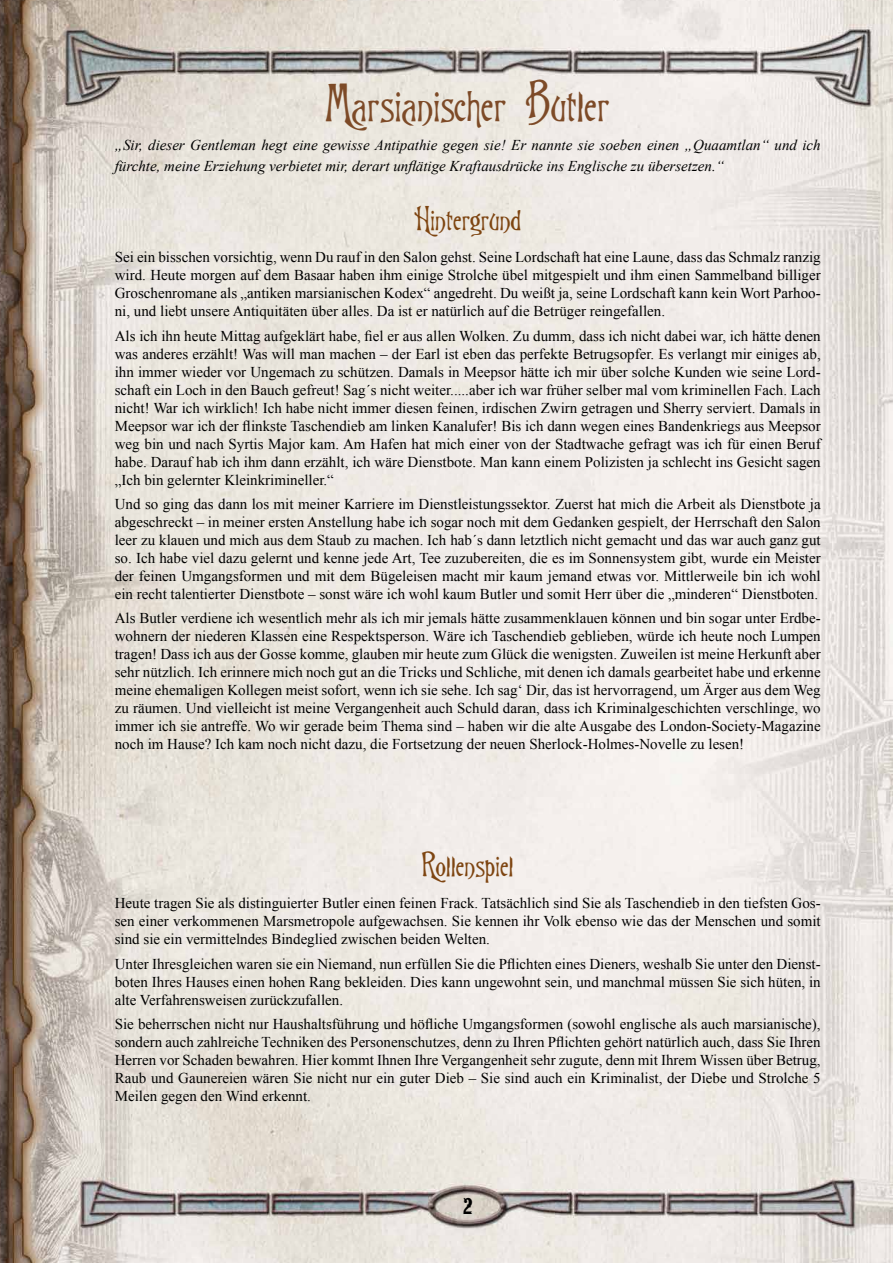
<style>
.page{position:relative;width:893px;height:1263px;background:#fff}
.page>*{position:absolute;margin:0;border:0;box-sizing:border-box;transform-origin:0 0}
.t1{font:45px "Goodfellow";color:#7d4a27}
.t2{font:30px "Goodfellow";color:#7e4511}
.t3{font:24px "URW Wood Typ D";color:#000}
.t4{font:15px/18px "Times New Roman";color:#000;text-align:justify}
.t5{font:italic 15px/21px "Times New Roman";color:#000}
</style>
<div class="page">
<img style="left:0;top:0;width:893px;height:1263px">
<h1 class="t1" style="left:325px;top:73px;width:286px">Marsianischer Butler</h1>
<p class="t5" style="left:115px;top:134px;width:707px">„Sir, dieser Gentleman hegt eine gewisse Antipathie gegen sie! Er nannte sie soeben einen „Quaamtlan“ und ich fürchte, meine Erziehung verbietet mir, derart unflätige Kraftausdrücke ins Englische zu übersetzen.“</p>
<h2 class="t2" style="left:414px;top:198px;width:109px">Hintergrund</h2>
<p class="t4" style="left:115px;top:248px;width:707px">Sei ein bisschen vorsichtig, wenn Du rauf in den Salon gehst. Seine Lordschaft hat eine Laune, dass das Schmalz ranzig wird. Heute morgen auf dem Basaar haben ihm einige Strolche übel mitgespielt und ihm einen Sammelband billiger Groschenromane als „antiken marsianischen Kodex“ angedreht. Du weißt ja, seine Lordschaft kann kein Wort Parhoo&shy;ni, und liebt unsere Antiquitäten über alles. Da ist er natürlich auf die Betrüger reingefallen.</p>
<p class="t4" style="left:115px;top:326px;width:707px">Als ich ihn heute Mittag aufgeklärt habe, fiel er aus allen Wolken. Zu dumm, dass ich nicht dabei war, ich hätte denen was anderes erzählt! Was will man machen – der Earl ist eben das perfekte Betrugsopfer. Es verlangt mir einiges ab, ihn immer wieder vor Ungemach zu schützen. Damals in Meepsor hätte ich mir über solche Kunden wie seine Lord&shy;schaft ein Loch in den Bauch gefreut! Sag´s nicht weiter.....aber ich war früher selber mal vom kriminellen Fach. Lach nicht! War ich wirklich! Ich habe nicht immer diesen feinen, irdischen Zwirn getragen und Sherry serviert. Damals in Meepsor war ich der flinkste Taschendieb am linken Kanalufer! Bis ich dann wegen eines Bandenkriegs aus Meepsor weg bin und nach Syrtis Major kam. Am Hafen hat mich einer von der Stadtwache gefragt was ich für einen Beruf habe. Darauf hab ich ihm dann erzählt, ich wäre Dienstbote. Man kann einem Polizisten ja schlecht ins Gesicht sagen „Ich bin gelernter Kleinkrimineller.“</p>
<p class="t4" style="left:115px;top:495px;width:707px">Und so ging das dann los mit meiner Karriere im Dienstleistungssektor. Zuerst hat mich die Arbeit als Dienstbote ja abgeschreckt – in meiner ersten Anstellung habe ich sogar noch mit dem Gedanken gespielt, der Herrschaft den Salon leer zu klauen und mich aus dem Staub zu machen. Ich hab´s dann letztlich nicht gemacht und das war auch ganz gut so. Ich habe viel dazu gelernt und kenne jede Art, Tee zuzubereiten, die es im Sonnensystem gibt, wurde ein Meister der feinen Umgangsformen und mit dem Bügeleisen macht mir kaum jemand etwas vor. Mittlerweile bin ich wohl ein recht talentierter Dienstbote – sonst wäre ich wohl kaum Butler und somit Herr über die „minderen“ Dienstboten.</p>
<p class="t4" style="left:115px;top:609px;width:707px">Als Butler verdiene ich wesentlich mehr als ich mir jemals hätte zusammenklauen können und bin sogar unter Erdbe&shy;wohnern der niederen Klassen eine Respektsperson. Wäre ich Taschendieb geblieben, würde ich heute noch Lumpen tragen! Dass ich aus der Gosse komme, glauben mir heute zum Glück die wenigsten. Zuweilen ist meine Herkunft aber sehr nützlich. Ich erinnere mich noch gut an die Tricks und Schliche, mit denen ich damals gearbeitet habe und erkenne meine ehemaligen Kollegen meist sofort, wenn ich sie sehe. Ich sag‘ Dir, das ist hervorragend, um Ärger aus dem Weg zu räumen. Und vielleicht ist meine Vergangenheit auch Schuld daran, dass ich Kriminalgeschichten verschlinge, wo immer ich sie antreffe. Wo wir gerade beim Thema sind – haben wir die alte Ausgabe des London-Society-Magazine noch im Hause? Ich kam noch nicht dazu, die Fortsetzung der neuen Sherlock-Holmes-Novelle zu lesen!</p>
<h2 class="t2" style="left:422px;top:844px;width:93px">Rollenspiel</h2>
<p class="t4" style="left:115px;top:894px;width:707px">Heute tragen Sie als distinguierter Butler einen feinen Frack. Tatsächlich sind Sie als Taschendieb in den tiefsten Gos&shy;sen einer verkommenen Marsmetropole aufgewachsen. Sie kennen ihr Volk ebenso wie das der Menschen und somit sind sie ein vermittelndes Bindeglied zwischen beiden Welten.</p>
<p class="t4" style="left:115px;top:954px;width:707px">Unter Ihresgleichen waren sie ein Niemand, nun erfüllen Sie die Pflichten eines Dieners, weshalb Sie unter den Dienst&shy;boten Ihres Hauses einen hohen Rang bekleiden. Dies kann ungewohnt sein, und manchmal müssen Sie sich hüten, in alte Verfahrensweisen zurückzufallen.</p>
<p class="t4" style="left:115px;top:1015px;width:707px">Sie beherrschen nicht nur Haushaltsführung und höfliche Umgangsformen (sowohl englische als auch marsianische), sondern auch zahlreiche Techniken des Personenschutzes, denn zu Ihren Pflichten gehört natürlich auch, dass Sie Ihren Herren vor Schaden bewahren. Hier kommt Ihnen Ihre Vergangenheit sehr zugute, denn mit Ihrem Wissen über Betrug, Raub und Gaunereien wären Sie nicht nur ein guter Dieb – Sie sind auch ein Kriminalist, der Diebe und Strolche 5<br>Meilen gegen den Wind erkennt.</p>
<h3 class="t3" style="left:463px;top:1193px;width:11px">2</h3>
</div>
